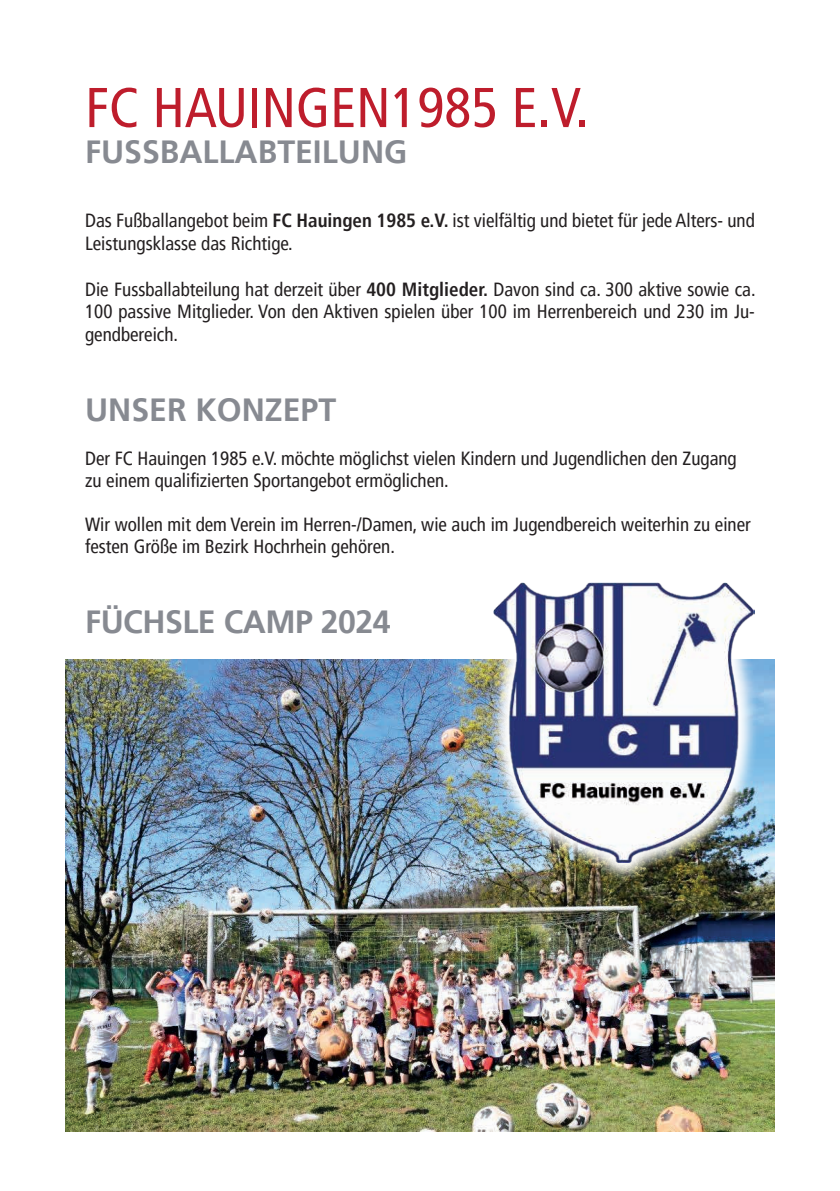
<style>
.page{position:relative;width:840px;height:1191px;background:#fff}
.page>*{position:absolute;margin:0;border:0;box-sizing:border-box;transform-origin:0 0}
.t1{font:condensed 56px "Frutiger LT Pro";color:#be1d2c}
.t2{font:700 32px "Frutiger LT Pro";color:#878a91}
.t3{font:condensed 19px/22.8px "Frutiger LT Pro";color:#231f20}
.s1{font-weight:700}
</style>
<div class="page">
<img style="left:65px;top:659px;width:709px;height:472px">
<img style="left:472px;top:609px;width:302px;height:274px">
<img style="left:493px;top:582px;width:261px;height:280px">
<p class="t1" style="left:85px;top:75px;width:504px">FC HAUINGEN1985 E.V.</p>
<p class="t2" style="left:85px;top:133px;width:323px">FUSSBALLABTEILUNG</p>
<p class="t3" style="left:85px;top:209px;width:671px">Das Fußballangebot beim <span class="s1">FC Hauingen 1985 e.V.</span> ist vielfältig und bietet für jede Alters- und<br>Leistungsklasse das Richtige.</p>
<p class="t3" style="left:85px;top:278px;width:671px;text-align:justify">Die Fussballabteilung hat derzeit über <span class="s1">400 Mitglieder.</span> Davon sind ca. 300 aktive sowie ca.<br>100 passive Mitglieder. Von den Aktiven spielen über 100 im Herrenbereich und 230 im Ju&shy;gendbereich.</p>
<p class="t2" style="left:85px;top:391px;width:252px">UNSER KONZEPT</p>
<p class="t3" style="left:85px;top:447px;width:652px">Der FC Hauingen 1985 e.V. möchte möglichst vielen Kindern und Jugendlichen den Zugang</p>
<p class="t3" style="left:85px;top:469px;width:365px">zu einem qualifizierten Sportangebot ermöglichen.</p>
<p class="t3" style="left:85px;top:513px;width:667px">Wir wollen mit dem Verein im Herren-/Damen, wie auch im Jugendbereich weiterhin zu einer</p>
<p class="t3" style="left:85px;top:535px;width:311px">festen Größe im Bezirk Hochrhein gehören.</p>
<p class="t2" style="left:85px;top:603px;width:307px">FÜCHSLE CAMP 2024</p>
</div>
